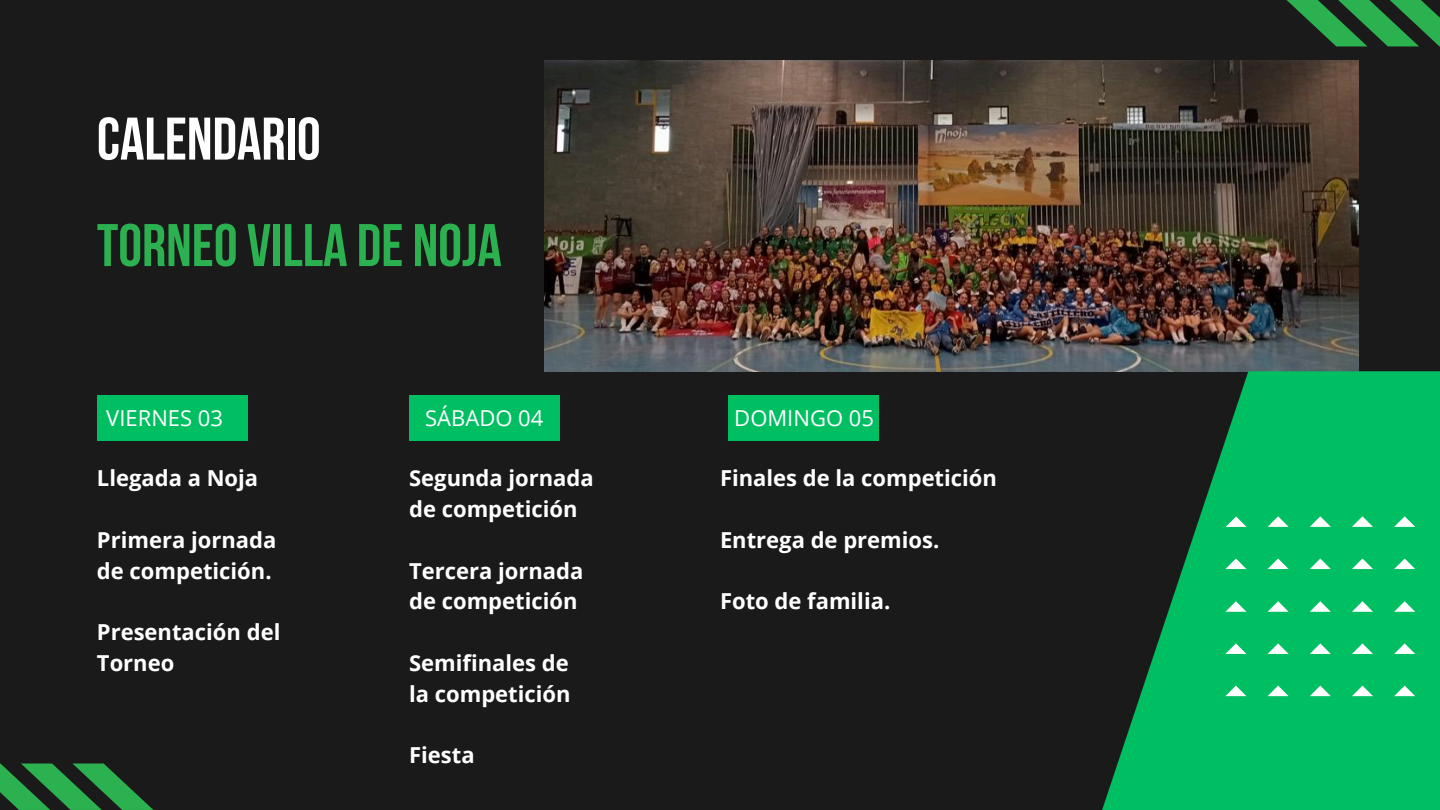
<style>
.page{position:relative;width:1440px;height:810px;background:#1b1a1a}
.page>*{position:absolute;margin:0;border:0;box-sizing:border-box;transform-origin:0 0}
.t1{font:700 60px "Bebas Neue";color:#2bb150}
.t2{font:700 60px "Bebas Neue";color:#fff}
.t3{font:700 22px "Open Sans";color:#fff}
.t4{font:22px "Open Sans";color:#fff}
</style>
<div class="page">
<svg style="left:1287px;top:0;width:153px;height:46px"></svg>
<svg style="left:0;top:764px;width:153px;height:46px"></svg>
<div style="left:97px;top:395px;width:150px;height:46px;background:#00bf63"></div>
<div style="left:409px;top:395px;width:150px;height:46px;background:#00bf63"></div>
<div style="left:728px;top:395px;width:150px;height:46px;background:#00bf63"></div>
<img style="left:544px;top:60px;width:815px;height:312px">
<svg style="left:1102px;top:371px;width:338px;height:439px;fill:#00bf63"></svg>
<svg style="left:1226px;top:516px;width:20px;height:11px"></svg>
<svg style="left:1225px;top:559px;width:21px;height:10px"></svg>
<svg style="left:1225px;top:601px;width:21px;height:11px"></svg>
<svg style="left:1225px;top:643px;width:21px;height:11px"></svg>
<svg style="left:1225px;top:686px;width:21px;height:10px"></svg>
<svg style="left:1268px;top:516px;width:21px;height:11px"></svg>
<svg style="left:1268px;top:558px;width:21px;height:11px"></svg>
<svg style="left:1268px;top:601px;width:21px;height:11px"></svg>
<svg style="left:1268px;top:643px;width:21px;height:11px"></svg>
<svg style="left:1268px;top:686px;width:21px;height:10px"></svg>
<svg style="left:1310px;top:516px;width:21px;height:11px"></svg>
<svg style="left:1310px;top:559px;width:21px;height:10px"></svg>
<svg style="left:1310px;top:601px;width:21px;height:11px"></svg>
<svg style="left:1310px;top:643px;width:21px;height:11px"></svg>
<svg style="left:1310px;top:686px;width:21px;height:10px"></svg>
<svg style="left:1352px;top:516px;width:21px;height:11px"></svg>
<svg style="left:1352px;top:559px;width:21px;height:10px"></svg>
<svg style="left:1352px;top:601px;width:21px;height:11px"></svg>
<svg style="left:1352px;top:643px;width:21px;height:11px"></svg>
<svg style="left:1352px;top:686px;width:21px;height:10px"></svg>
<svg style="left:1394px;top:516px;width:21px;height:11px"></svg>
<svg style="left:1394px;top:559px;width:21px;height:10px"></svg>
<svg style="left:1394px;top:601px;width:21px;height:11px"></svg>
<svg style="left:1394px;top:643px;width:21px;height:11px"></svg>
<svg style="left:1394px;top:686px;width:21px;height:10px"></svg>
<p class="t2" style="left:97px;top:115px;width:225px">CALENDARIO</p>
<h1 class="t1" style="left:97px;top:221px;width:406px">TORNEO VILLA DE NOJA</h1>
<h1 class="t4" style="left:106px;top:403px;width:118px">VIERNES 03</h1>
<h2 class="t4" style="left:425px;top:403px;width:120px">SÁBADO 04</h2>
<p class="t4" style="left:734px;top:403px;width:141px">DOMINGO 05</p>
<p class="t3" style="left:97px;top:463px;width:163px">Llegada a Noja</p>
<p class="t3" style="left:97px;top:524px;width:181px">Primera jornada</p>
<p class="t3" style="left:97px;top:555px;width:176px">de competición.</p>
<p class="t3" style="left:97px;top:617px;width:185px">Presentación del</p>
<p class="t3" style="left:97px;top:647px;width:79px">Torneo</p>
<h2 class="t3" style="left:409px;top:463px;width:186px">Segunda jornada</h2>
<p class="t3" style="left:409px;top:494px;width:170px">de competición</p>
<p class="t3" style="left:409px;top:555px;width:176px">Tercera jornada</p>
<p class="t3" style="left:409px;top:586px;width:170px">de competición</p>
<p class="t3" style="left:409px;top:647px;width:161px">Semifinales de</p>
<p class="t3" style="left:409px;top:678px;width:163px">la competición</p>
<p class="t3" style="left:409px;top:740px;width:67px">Fiesta</p>
<p class="t3" style="left:720px;top:463px;width:279px">Finales de la competición</p>
<h2 class="t3" style="left:720px;top:524px;width:221px">Entrega de premios.</h2>
<p class="t3" style="left:720px;top:586px;width:172px">Foto de familia.</p>
</div>
